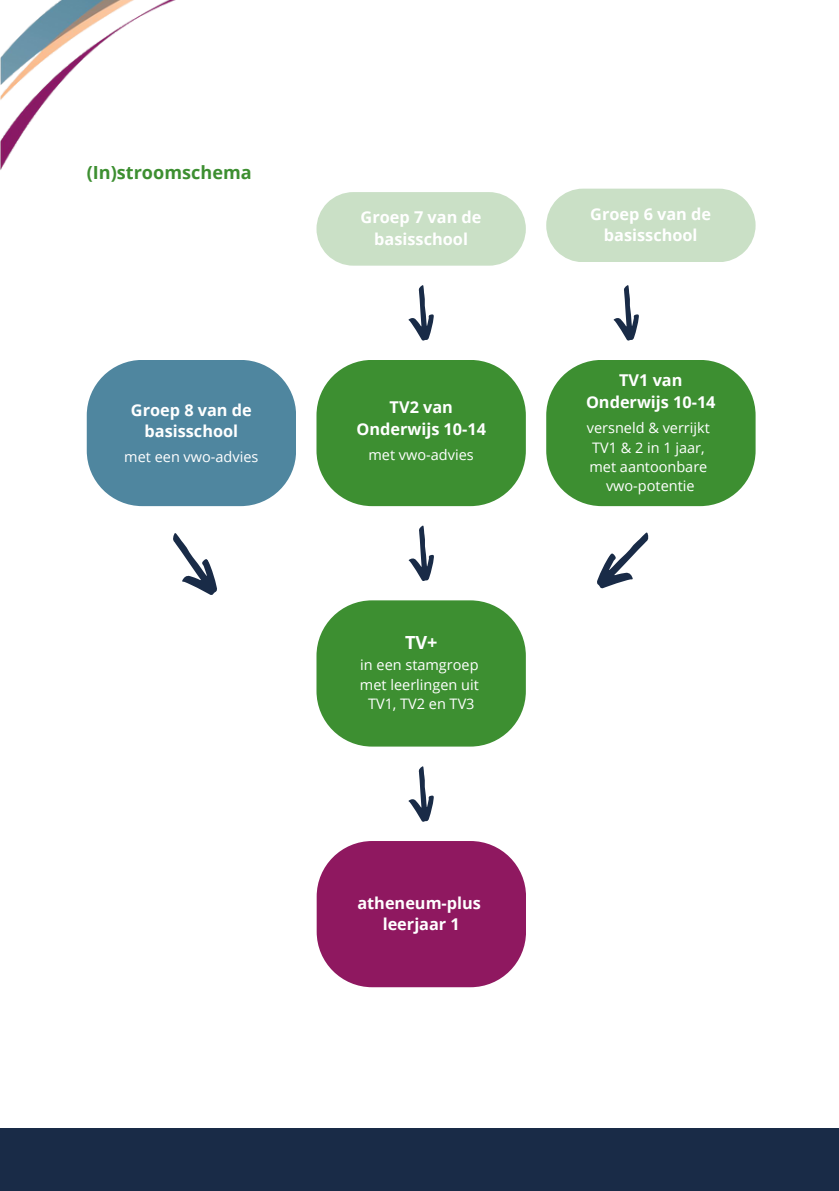
<style>
.page{position:relative;width:839px;height:1191px;background:#fff}
.page>*{position:absolute;margin:0;border:0;box-sizing:border-box;transform-origin:0 0}
.t1{font:700 18px "Open Sans";color:#3d8f31}
.t2{font:700 18px "Open Sans";color:#fff}
.t3{font:700 16.2px/21.8px "Open Sans";color:#fff;text-align:center}
.t4{font:14.4px "Open Sans";color:#fff}
</style>
<div class="page">
<div style="left:0;top:1129px;width:838px;height:62px;background:#192b47"></div>
<div style="left:316px;top:841px;width:210px;height:146px;background:#8f1860;border-radius:56px"></div>
<div style="left:316px;top:360px;width:209px;height:146px;background:#3d8f31;border-radius:56px"></div>
<div style="left:546px;top:360px;width:209px;height:146px;background:#3d8f31;border-radius:56px"></div>
<svg style="left:408px;top:525px;width:26px;height:56px"></svg>
<svg style="left:597px;top:532px;width:52px;height:57px"></svg>
<svg style="left:173px;top:533px;width:44px;height:62px"></svg>
<svg style="left:408px;top:766px;width:26px;height:56px"></svg>
<svg style="left:613px;top:285px;width:26px;height:55px"></svg>
<svg style="left:546px;top:189px;width:209px;height:73px;background:#cde2ca"></svg>
<svg style="left:408px;top:285px;width:26px;height:55px"></svg>
<svg style="left:316px;top:192px;width:210px;height:74px;background:#cee2ca"></svg>
<div style="left:316px;top:600px;width:209px;height:147px;background:#3d8f31;border-radius:56px"></div>
<div style="left:87px;top:360px;width:209px;height:146px;background:#4f869f;border-radius:56px"></div>
<img style="left:0;top:0;width:176px;height:170px">
<p class="t1" style="left:87px;top:160px;width:166px">(In)stroomschema</p>
<h2 class="t3" style="left:131px;top:398px;width:122px">Groep 8 van de basisschool</h2>
<p class="t4" style="left:124px;top:446px;width:136px">met een vwo-advies</p>
<h2 class="t3" style="left:360px;top:206px;width:122px">Groep 7 van de basisschool</h2>
<h2 class="t3" style="left:356px;top:396px;width:131px">TV2 van<br>Onderwijs 10-14</h2>
<p class="t4" style="left:368px;top:445px;width:107px">met vwo-advies</p>
<h2 class="t2" style="left:405px;top:630px;width:34px">TV+</h2>
<h2 class="t4" style="left:360px;top:655px;width:120px">in een stamgroep</h2>
<p class="t4" style="left:360px;top:674px;width:120px">met leerlingen uit</p>
<p class="t4" style="left:368px;top:694px;width:108px">TV1, TV2 en TV3</p>
<p class="t3" style="left:357px;top:892px;width:125px">atheneum-plus leerjaar 1</p>
<p class="t3" style="left:590px;top:202px;width:122px">Groep 6 van de basisschool</p>
<h2 class="t3" style="left:586px;top:369px;width:131px">TV1 van<br>Onderwijs 10-14</h2>
<p class="t4" style="left:587px;top:418px;width:124px">versneld &amp; verrijkt</p>
<p class="t4" style="left:592px;top:437px;width:114px">TV1 &amp; 2 in 1 jaar,</p>
<p class="t4" style="left:589px;top:457px;width:119px">met aantoonbare</p>
<p class="t4" style="left:606px;top:476px;width:90px">vwo-potentie</p>
</div>
